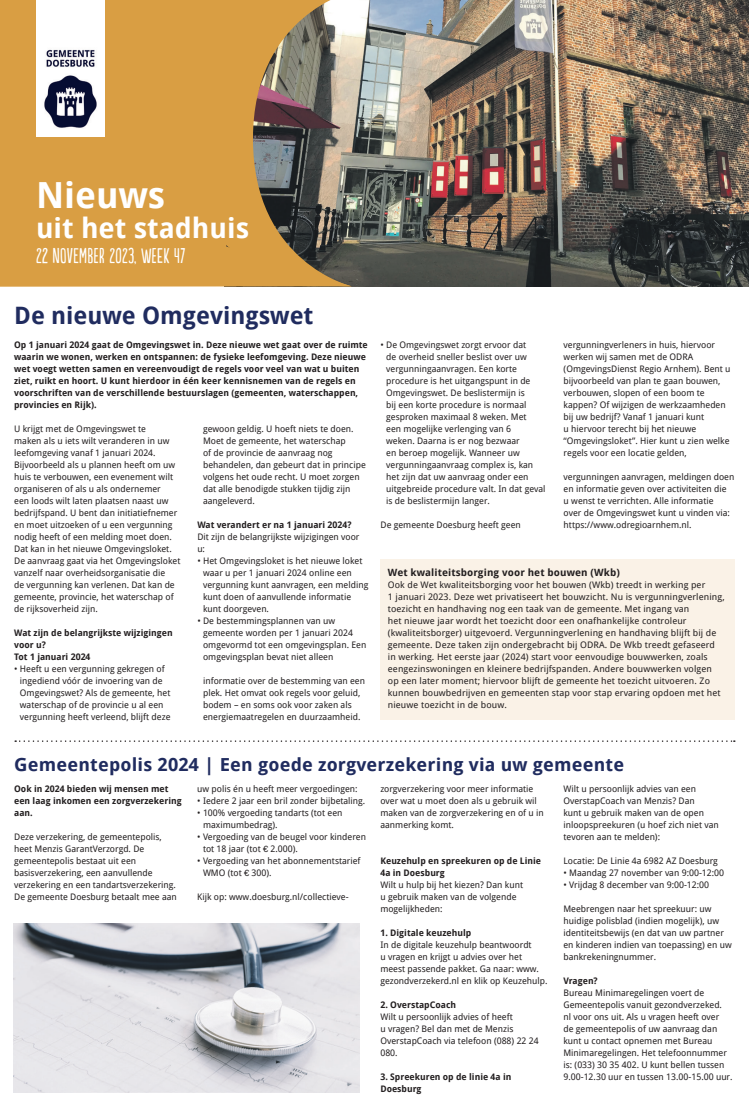
<style>
.page{position:relative;width:749px;height:1106px;background:#fff}
.page>*{position:absolute;margin:0;border:0;box-sizing:border-box;transform-origin:0 0}
.t1{font:700 36px "Droid Sans";color:#fff}
.t2{font:700 28px "Droid Sans";color:#fff}
.t3{font:700 24px "Droid Sans";color:#202c5f}
.t4{font:20px "Populaire";letter-spacing:.02em;color:#fff}
.t5{font:700 18px "Droid Sans";letter-spacing:.01em;color:#202c5f}
.t6{font:700 10px "Droid Sans";letter-spacing:.01em;color:#231f20}
.t7{font:9px/12px "Droid Sans";color:#231f20}
.t8{font:700 9px/12px "Droid Sans";color:#231f20}
.s1{font-family:"Univers LT Std"}
</style>
<div class="page">
<div style="left:380px;top:559px;width:354px;height:161px;background:#faf2e7"></div>
<svg style="left:15px;top:740px;width:719px;height:2px"></svg>
<img style="left:14px;top:923px;width:345px;height:169px">
<img style="left:351px;top:0;width:397px;height:286px">
<svg style="left:0;top:0;width:351px;height:287px;background:#c0934c"></svg>
<img style="left:36px;top:0;width:68px;height:137px">
<h1 class="t1" style="left:36px;top:174px;width:130px">Nieuws</h1>
<h2 class="t2" style="left:36px;top:211px;width:214px">uit het stadhuis</h2>
<h3 class="t4" style="left:36px;top:244px;width:151px">22 NOVEMBER 2023, WEEK 47</h3>
<h3 class="t3" style="left:14px;top:301px;width:301px">De nieuwe Omgevingswet</h3>
<p class="t8" style="left:14px;top:339px;width:355px">Op 1 januari 2024 gaat de Omgevingswet in. Deze nieuwe wet gaat over de ruimte waarin we wonen, werken en ontspannen: de fysieke leefomgeving. Deze nieuwe wet voegt wetten samen en vereenvoudigt de regels voor veel van wat u buiten ziet, ruikt en hoort. U kunt hierdoor in één keer kennisnemen van de regels en voorschriften van de verschillende bestuurslagen (gemeenten, waterschappen, provincies en Rijk).</p>
<p class="t7" style="left:14px;top:423px;width:168px">U krijgt met de Omgevingswet te<br>maken als u iets wilt veranderen in uw leefomgeving vanaf 1 januari 2024.<br>Bijvoorbeeld als u plannen heeft om uw huis te verbouwen, een evenement wilt organiseren of als u als ondernemer<br>een loods wilt laten plaatsen naast uw bedrijfspand. U bent dan initiatiefnemer en moet uitzoeken of u een vergunning nodig heeft of een melding moet doen.<br>Dat kan in het nieuwe Omgevingsloket.<br>De aanvraag gaat via het Omgevingsloket vanzelf naar overheidsorganisatie die<br>de vergunning kan verlenen. Dat kan de gemeente, provincie, het waterschap of de rijksoverheid zijn.</p>
<p class="t8" style="left:14px;top:627px;width:160px">Wat zijn de belangrijkste wijzigingen voor u?<br>Tot 1 januari 2024</p>
<p class="t7" style="left:20px;top:663px;width:152px;text-indent:-6px">• Heeft u een vergunning gekregen of ingediend vóór de invoering van de Omgevingswet? Als de gemeente, het waterschap of de provincie u al een vergunning heeft verleend, blijft deze</p>
<p class="t7" style="left:203px;top:423px;width:164px">gewoon geldig. U hoeft niets te doen.<br>Moet de gemeente, het waterschap<br>of de provincie de aanvraag nog behandelen, dan gebeurt dat in principe volgens het oude recht. U moet zorgen dat alle benodigde stukken tijdig zijn aangeleverd.</p>
<p class="t8" style="left:197px;top:519px;width:156px">Wat verandert er na 1 januari 2024?</p>
<p class="t7" style="left:197px;top:531px;width:164px">Dit zijn de belangrijkste wijzigingen voor u:</p>
<p class="t7" style="left:203px;top:555px;width:167px;text-indent:-6px">• Het Omgevingsloket is het nieuwe loket waar u per 1 januari 2024 online een vergunning kunt aanvragen, een melding kunt doen of aanvullende informatie kunt doorgeven.</p>
<p class="t7" style="left:203px;top:615px;width:165px;text-indent:-6px">• De bestemmingsplannen van uw gemeente worden per 1 januari 2024 omgevormd tot een omgevingsplan. Een omgevingsplan bevat niet alleen</p>
<p class="t7" style="left:203px;top:675px;width:163px">informatie over de bestemming van een plek. Het omvat ook regels voor geluid, bodem – en soms ook voor zaken als energiemaatregelen en duurzaamheid.</p>
<p class="t7" style="left:386px;top:339px;width:161px;text-indent:-6px">• De Omgevingswet zorgt ervoor dat<br>de overheid sneller beslist over uw vergunningaanvragen. Een korte procedure is het uitgangspunt in de Omgevingswet. De beslistermijn is<br>bij een korte procedure is normaal gesproken maximaal 8 weken. Met<br>een mogelijke verlenging van 6<br>weken. Daarna is er nog bezwaar<br>en beroep mogelijk. Wanneer uw vergunningaanvraag complex is, kan het zijn dat uw aanvraag onder een uitgebreide procedure valt. In dat geval is de beslistermijn langer.</p>
<p class="t7" style="left:380px;top:519px;width:142px">De gemeente Doesburg heeft geen</p>
<p class="t7" style="left:563px;top:339px;width:168px">vergunningverleners in huis, hiervoor werken wij samen met de ODRA (OmgevingsDienst Regio Arnhem). Bent u bijvoorbeeld van plan te gaan bouwen, verbouwen, slopen of een boom te kappen? Of wijzigen de werkzaamheden bij uw bedrijf? Vanaf 1 januari kunt<br>u hiervoor terecht bij het nieuwe “Omgevingsloket”. Hier kunt u zien welke regels voor een locatie gelden,</p>
<p class="t7" style="left:563px;top:471px;width:172px">vergunningen aanvragen, meldingen doen en informatie geven over activiteiten die<br>u wenst te verrichten. Alle informatie<br>over de Omgevingswet kunt u vinden via: https://www.odregioarnhem.nl.</p>
<p class="t6" style="left:388px;top:567px;width:233px">Wet kwaliteitsborging voor het bouwen (Wkb)</p>
<p class="t7" style="left:388px;top:579px;width:338px">Ook de Wet kwaliteitsborging voor het bouwen (Wkb) treedt in werking per<br>1 januari 2023. Deze wet privatiseert het bouwzicht. Nu is vergunningverlening, toezicht en handhaving nog een taak van de gemeente. Met ingang van<br>het nieuwe jaar wordt het toezicht door een onafhankelijke controleur (kwaliteitsborger) uitgevoerd. Vergunningverlening en handhaving blijft bij de gemeente. Deze taken zijn ondergebracht bij ODRA. De Wkb treedt gefaseerd in werking. Het eerste jaar (2024) start voor eenvoudige bouwwerken, zoals eengezinswoningen en kleinere bedrijfspanden. Andere bouwwerken volgen op een later moment; hiervoor blijft de gemeente het toezicht uitvoeren. Zo kunnen bouwbedrijven en gemeenten stap voor stap ervaring opdoen met het nieuwe toezicht in de bouw.</p>
<h3 class="t5" style="left:14px;top:754px;width:611px">Gemeentepolis 2024 | Een goede zorgverzekering via uw gemeente</h3>
<p class="t8" style="left:14px;top:783px;width:169px">Ook in 2024 bieden wij mensen met een laag inkomen een zorgverzekering aan.</p>
<p class="t7" style="left:14px;top:831px;width:164px">Deze verzekering, de gemeentepolis, heet Menzis GarantVerzorgd. De gemeentepolis bestaat uit een basisverzekering, een aanvullende verzekering en een tandartsverzekering.<br>De gemeente Doesburg betaalt mee aan</p>
<p class="t7" style="left:380px;top:783px;width:165px">zorgverzekering voor meer informatie over wat u moet doen als u gebruik wil maken van de zorgverzekering en of u in aanmerking komt.</p>
<p class="t8" style="left:380px;top:855px;width:162px">Keuzehulp en spreekuren op de Linie<br>4a in Doesburg</p>
<p class="t7" style="left:380px;top:879px;width:144px">Wilt u hulp bij het kiezen? Dan kunt u gebruik maken van de volgende mogelijkheden:</p>
<p class="t8" style="left:380px;top:927px;width:92px">1. Digitale keuzehulp</p>
<p class="t7" style="left:380px;top:939px;width:169px">In de digitale keuzehulp beantwoordt<br>u vragen en krijgt u advies over het meest passende pakket. Ga naar: www. gezondverzekerd.nl en klik op Keuzehulp.</p>
<p class="t8" style="left:380px;top:999px;width:77px">2. OverstapCoach</p>
<p class="t7" style="left:380px;top:1011px;width:160px">Wilt u persoonlijk advies of heeft<br>u vragen? Bel dan met de Menzis<br>OverstapCoach via telefoon (088) 22 24<br>080.</p>
<p class="t8" style="left:380px;top:1071px;width:133px">3. Spreekuren op de linie 4a in<br>Doesburg</p>
<p class="t7" style="left:563px;top:783px;width:157px">Wilt u persoonlijk advies van een<br>OverstapCoach van Menzis? Dan<br>kunt u gebruik maken van de open inloopspreekuren (u hoef zich niet van tevoren aan te melden):</p>
<p class="t7" style="left:563px;top:855px;width:156px">Locatie: De Linie 4a 6982 AZ Doesburg</p>
<p class="t7" style="left:563px;top:867px;width:162px">• Maandag 27 november van 9:00-12:00</p>
<p class="t7" style="left:563px;top:879px;width:147px">• Vrijdag 8 december van 9:00-12:00</p>
<p class="t7" style="left:563px;top:903px;width:170px">Meebrengen naar het spreekuur: uw huidige polisblad (indien mogelijk), uw identiteitsbewijs (en dat van uw partner en kinderen indien van toepassing) en uw bankrekeningnummer.</p>
<p class="t8" style="left:563px;top:975px;width:36px">Vragen?</p>
<p class="t7" style="left:563px;top:987px;width:171px">Bureau Minimaregelingen voert de Gemeentepolis vanuit gezondverzeked.<br>nl voor ons uit. Als u vragen heeft over<br>de gemeentepolis of uw aanvraag dan kunt u contact opnemen met Bureau Minimaregelingen. Het telefoonnummer is: (033) 30 35 402. U kunt bellen tussen 9.00-12.30 uur en tussen 13.00-15.00 uur.</p>
<p class="t7" style="left:197px;top:783px;width:162px">uw polis én u heeft meer vergoedingen:</p>
<p class="t7" style="left:197px;top:795px;width:169px">• Iedere 2 jaar een bril zonder bijbetaling.</p>
<p class="t7" style="left:203px;top:807px;width:141px;text-indent:-6px">• 100% vergoeding tandarts (tot een maximumbedrag).</p>
<p class="t7" style="left:203px;top:831px;width:164px;text-indent:-6px">• Vergoeding van de beugel voor kinderen tot 18 jaar (tot <span class="s1">€</span> 2.000).</p>
<p class="t7" style="left:203px;top:855px;width:159px;text-indent:-6px">• Vergoeding van het abonnementstarief<br>WMO (tot <span class="s1">€</span> 300).</p>
<p class="t7" style="left:197px;top:891px;width:153px">Kijk op: www.doesburg.nl/collectieve-</p>
</div>
